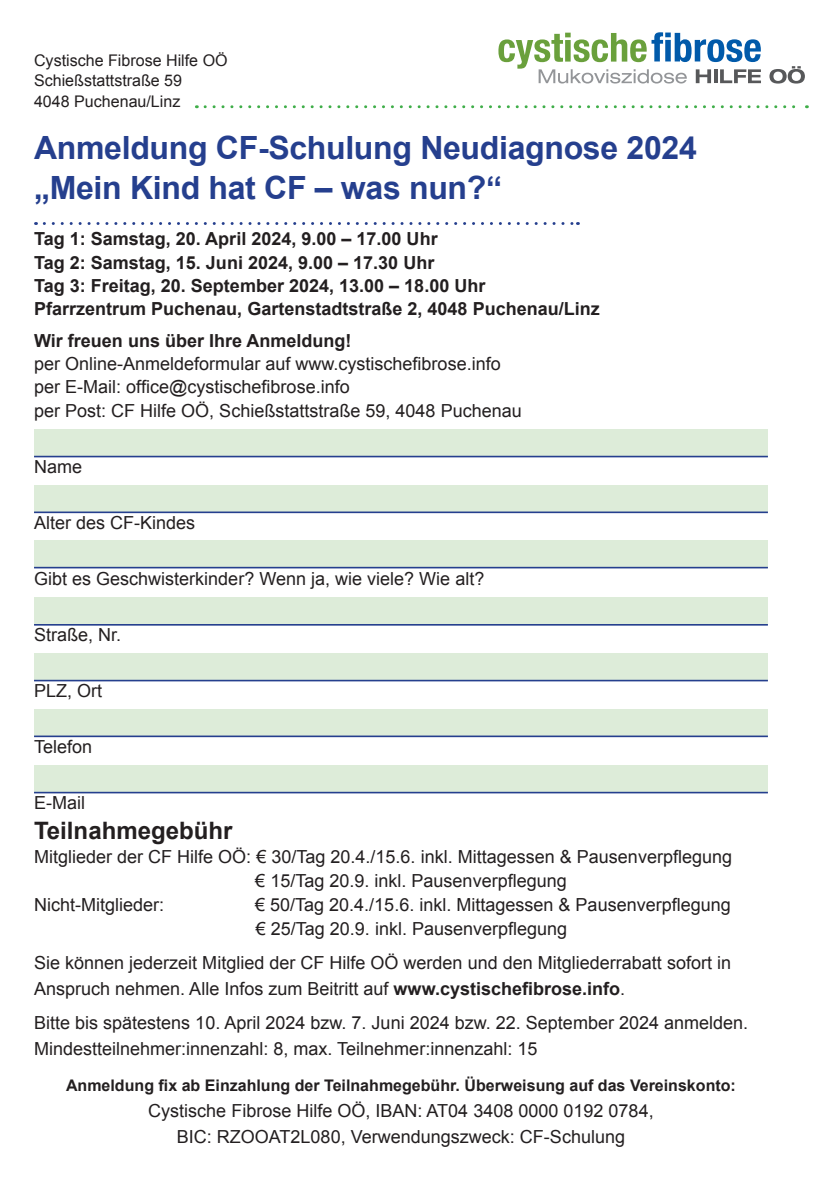
<style>
.page{position:relative;width:840px;height:1191px;background:#fff}
.page>*{position:absolute;margin:0;border:0;box-sizing:border-box;transform-origin:0 0}
.t1{font:700 32px/40px "Arial";letter-spacing:-.01em;color:#253f8e}
.t2{font:700 24px "Arial";color:#231f20}
.t3{font:18px/26px "Arial";color:#231f20}
.t4{font:700 18px/23.4px "Arial";color:#231f20}
.t5{font:700 16px "Arial";color:#231f20}
.t6{font:16px/20.4px "Arial";color:#231f20}
.s1{font-weight:700}
</style>
<div class="page">
<div style="left:34px;top:429px;width:733px;height:28px;background:#ddecd9"></div>
<hr style="left:34px;top:456px;width:733px;height:1px;background:#253f8e">
<svg style="left:44px;top:222px;width:534px;height:3px"></svg>
<svg style="left:498px;top:32px;width:262px;height:52px"></svg>
<svg style="left:769px;top:66px;width:35px;height:18px"></svg>
<svg style="left:205px;top:105px;width:602px;height:3px"></svg>
<div style="left:34px;top:485px;width:733px;height:27px;background:#ddecd9"></div>
<hr style="left:34px;top:511px;width:733px;height:2px;background:#253f8e">
<div style="left:34px;top:540px;width:733px;height:28px;background:#ddecd9"></div>
<hr style="left:34px;top:567px;width:733px;height:1px;background:#253f8e">
<div style="left:34px;top:597px;width:733px;height:28px;background:#ddecd9"></div>
<hr style="left:34px;top:624px;width:733px;height:1px;background:#253f8e">
<div style="left:34px;top:653px;width:733px;height:28px;background:#ddecd9"></div>
<hr style="left:34px;top:680px;width:733px;height:1px;background:#253f8e">
<div style="left:34px;top:709px;width:733px;height:27px;background:#ddecd9"></div>
<hr style="left:34px;top:735px;width:733px;height:2px;background:#253f8e">
<div style="left:34px;top:765px;width:733px;height:28px;background:#ddecd9"></div>
<hr style="left:34px;top:791px;width:733px;height:2px;background:#253f8e">
<p class="t6" style="left:34px;top:50px;width:195px">Cystische Fibrose Hilfe OÖ<br>Schießstattstraße 59<br>4048 Puchenau/Linz</p>
<h1 class="t1" style="left:34px;top:128px;width:664px">Anmeldung CF-Schulung Neudiagnose 2024 „Mein Kind hat CF – was nun?“</h1>
<p class="t4" style="left:34px;top:228px;width:567px">Tag 1: Samstag, 20. April 2024, 9.00 – 17.00 Uhr<br>Tag 2: Samstag, 15. Juni 2024, 9.00 – 17.30 Uhr<br>Tag 3: Freitag, 20. September 2024, 13.00 – 18.00 Uhr Pfarrzentrum Puchenau, Gartenstadtstraße 2, 4048 Puchenau/Linz</p>
<p class="t4" style="left:34px;top:329px;width:319px">Wir freuen uns über Ihre Anmeldung!</p>
<p class="t3" style="left:34px;top:352px;width:489px;line-height:23.4px">per Online-Anmeldeformular auf www.cystischefibrose.info per E-Mail: office@cystischefibrose.info<br>per Post: CF Hilfe OÖ, Schießstattstraße 59, 4048 Puchenau</p>
<p class="t3" style="left:34px;top:453px;width:50px">Name</p>
<p class="t3" style="left:34px;top:509px;width:163px">Alter des CF-Kindes</p>
<p class="t3" style="left:34px;top:565px;width:451px">Gibt es Geschwisterkinder? Wenn ja, wie viele? Wie alt?</p>
<p class="t3" style="left:34px;top:621px;width:89px">Straße, Nr.</p>
<p class="t3" style="left:34px;top:677px;width:70px">PLZ, Ort</p>
<p class="t3" style="left:34px;top:733px;width:60px">Telefon</p>
<p class="t3" style="left:34px;top:789px;width:52px">E-Mail</p>
<h2 class="t2" style="left:34px;top:814px;width:200px">Teilnahmegebühr</h2>
<p class="t3" style="left:34px;top:843px;width:699px">Mitglieder der CF Hilfe OÖ: € 30/Tag 20.4./15.6. inkl. Mittagessen &amp; Pausenverpflegung</p>
<p class="t3" style="left:255px;top:867px;width:313px">€ 15/Tag 20.9. inkl. Pausenverpflegung</p>
<p class="t3" style="left:34px;top:891px;width:132px">Nicht-Mitglieder:</p>
<p class="t3" style="left:255px;top:892px;width:477px;line-height:24px">€ 50/Tag 20.4./15.6. inkl. Mittagessen &amp; Pausenverpflegung € 25/Tag 20.9. inkl. Pausenverpflegung</p>
<p class="t3" style="left:34px;top:949px;width:698px">Sie können jederzeit Mitglied der CF Hilfe OÖ werden und den Mitgliederrabatt sofort in<br>Anspruch nehmen. Alle Infos zum Beitritt auf <span class="s1">www.cystischefibrose.info</span>.</p>
<p class="t3" style="left:34px;top:1009px;width:715px">Bitte bis spätestens 10. April 2024 bzw. 7. Juni 2024 bzw. 22. September 2024 anmelden.<br>Mindestteilnehmer:innenzahl: 8, max. Teilnehmer:innenzahl: 15</p>
<p class="t5" style="left:66px;top:1074px;width:671px">Anmeldung fix ab Einzahlung der Teilnahmegebühr. Überweisung auf das Vereinskonto:</p>
<p class="t3" style="left:148px;top:1097px;width:506px;text-align:center">Cystische Fibrose Hilfe OÖ, IBAN: AT04 3408 0000 0192 0784,<br>BIC: RZOOAT2L080, Verwendungszweck: CF-Schulung</p>
</div>
